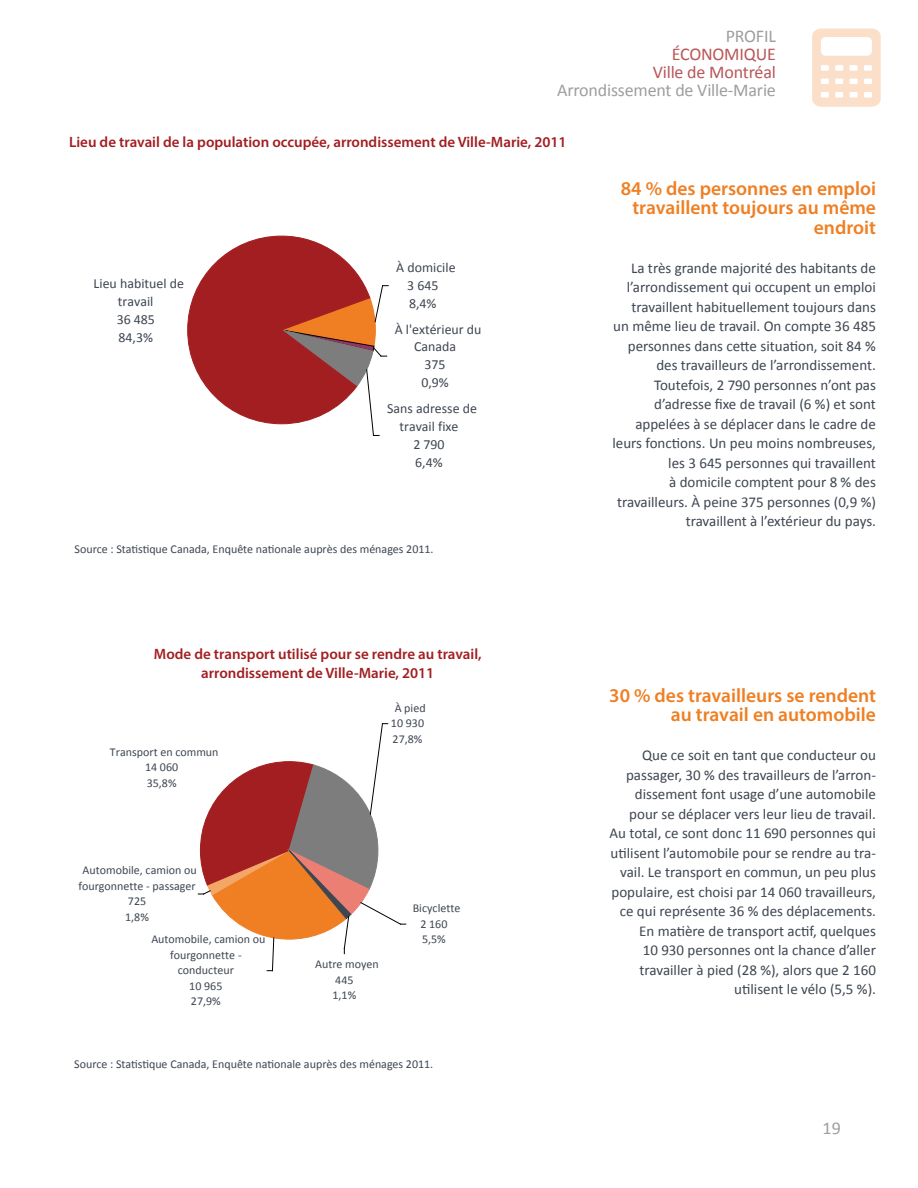
<style>
.page{position:relative;width:918px;height:1188px;background:#fff}
.page>*{position:absolute;margin:0;border:0;box-sizing:border-box;transform-origin:0 0}
.Exergue{font:600 19.5px/19.5px "Myriad Pro";color:#ef7f22;text-align:right}
.t1{font:18px "Calibri";letter-spacing:-.01em;color:#9e9e9e}
.t2{font:18px/18px "Calibri";letter-spacing:-.01em;color:#b95658;text-align:right}
.Texte_normal{font:15px/19.5px "Calibri";color:#3e4651;text-align:right}
.Titre_graphique__tab{font:600 15px "Myriad Pro";color:#a21e21}
.t3{font:13.95px/17.9px "Calibri";color:#3e4651;text-align:center}
.Source{font:12px/15.6px "Calibri";color:#3e4651;text-align:center}
</style>
<div class="page">
<svg style="left:812px;top:28px;width:69px;height:79px"></svg>
<svg style="left:187px;top:235px;width:201px;height:201px"></svg>
<svg style="left:198px;top:723px;width:208px;height:248px"></svg>
<p class="t1" style="left:726px;top:25px;width:52px">PROFIL</p>
<p class="t2" style="left:653px;top:45px;width:125px">ÉCONOMIQUE<br>Ville de Montréal</p>
<p class="t1" style="left:557px;top:79px;width:220px">Arrondissement de Ville-Marie</p>
<p class="Titre_graphique__tab" style="left:69px;top:133px;width:499px">Lieu de travail de la population occupée, arrondissement de Ville-Marie, 2011</p>
<p class="t3" style="left:94px;top:275px;width:92px">Lieu habituel de travail<br>36 485<br>84,3%</p>
<p class="t3" style="left:396px;top:259px;width:61px">À domicile<br>3 645<br>8,4%</p>
<p class="t3" style="left:395px;top:320px;width:88px">À l'extérieur du<br>Canada<br>375<br>0,9%</p>
<p class="t3" style="left:387px;top:399px;width:91px">Sans adresse de travail fixe<br>2 790<br>6,4%</p>
<p class="Source" style="left:75px;top:541px;width:361px">Source : Statistique Canada, Enquête nationale auprès des ménages 2011.</p>
<p class="Titre_graphique__tab" style="left:154px;top:644px;width:329px">Mode de transport utilisé pour se rendre au travail,</p>
<p class="Titre_graphique__tab" style="left:201px;top:664px;width:235px">arrondissement de Ville-Marie, 2011</p>
<p class="Source" style="left:110px;top:744px;width:110px">Transport en commun<br>14 060<br>35,8%</p>
<p class="Source" style="left:78px;top:863px;width:120px">Automobile, camion ou fourgonnette - passager<br>725<br>1,8%</p>
<p class="Source" style="left:151px;top:931px;width:116px">Automobile, camion ou fourgonnette - conducteur<br>10 965<br>27,9%</p>
<p class="Source" style="left:391px;top:700px;width:36px">À pied<br>10 930<br>27,8%</p>
<p class="Source" style="left:315px;top:957px;width:65px">Autre moyen<br>445<br>1,1%</p>
<p class="Source" style="left:413px;top:900px;width:49px">Bicyclette<br>2 160<br>5,5%</p>
<p class="Source" style="left:74px;top:1056px;width:361px">Source : Statistique Canada, Enquête nationale auprès des ménages 2011.</p>
<p class="Exergue" style="left:621px;top:178px;width:257px">84 % des personnes en emploi travaillent toujours au même endroit</p>
<p class="Texte_normal" style="left:612px;top:258px;width:265px">La très grande majorité des habitants de l’arrondissement qui occupent un emploi travaillent habituellement toujours dans un même lieu de travail. On compte 36 485 personnes dans cette situation, soit 84 % des travailleurs de l’arrondissement.<br>Toutefois, 2 790 personnes n’ont pas d’adresse fixe de travail (6 %) et sont appelées à se déplacer dans le cadre de leurs fonctions. Un peu moins nombreuses, les 3 645 personnes qui travaillent<br>à domicile comptent pour 8 % des travailleurs. À peine 375 personnes (0,9 %) travaillent à l’extérieur du pays.</p>
<p class="Exergue" style="left:609px;top:685px;width:268px">30 % des travailleurs se rendent au travail en automobile</p>
<p class="Texte_normal" style="left:610px;top:745px;width:268px">Que ce soit en tant que conducteur ou passager, 30 % des travailleurs de l’arron&shy;dissement font usage d’une automobile pour se déplacer vers leur lieu de travail.<br>Au total, ce sont donc 11 690 personnes qui utilisent l’automobile pour se rendre au tra&shy;vail. Le transport en commun, un peu plus populaire, est choisi par 14 060 travailleurs, ce qui représente 36 % des déplacements.<br>En matière de transport actif, quelques<br>10 930 personnes ont la chance d’aller travailler à pied (28 %), alors que 2 160 utilisent le vélo (5,5 %).</p>
<p class="t1" style="left:823px;top:1117px;width:20px">19</p>
</div>
